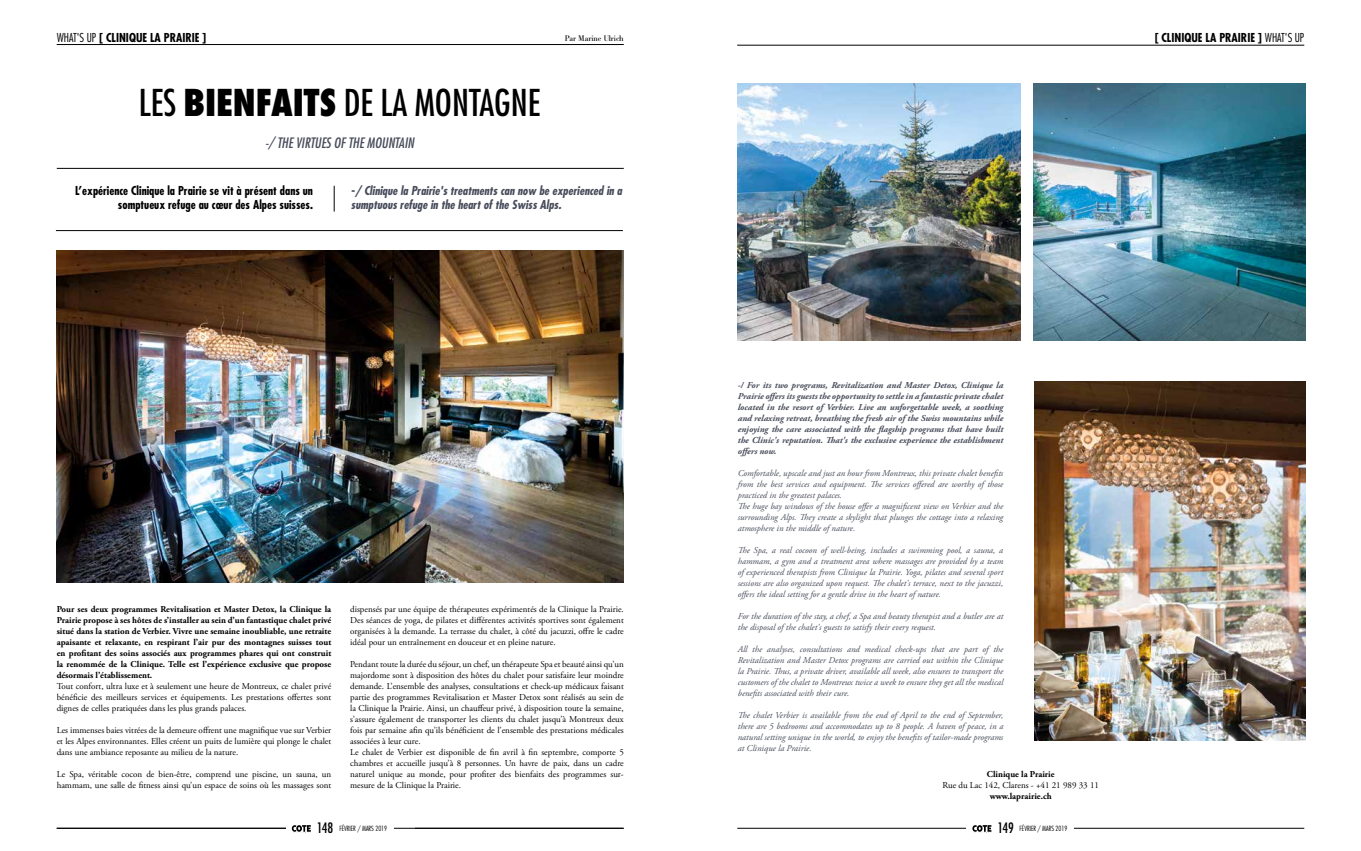
<style>
.page{position:relative;width:1361px;height:851px;background:#fff}
.page>*{position:absolute;margin:0;border:0;box-sizing:border-box;transform-origin:0 0}
.t1{font:condensed 36px "Futura";color:#000}
.t2{font:italic condensed 14px "Futura";color:#474b5a}
.t3{font:700 condensed 12px/14px "Futura";color:#000;text-align:right}
.t4{font:italic 700 condensed 12px/14px "Futura";color:#474b5a}
.t5{font:9px/11px "Adobe Garamond Pro";color:#000;text-align:justify}
.t6{font:italic 9px/11px "Adobe Garamond Pro";color:#474b5a;text-align:justify}
.t7{font:700 9px/11px "Adobe Garamond Pro";color:#000;text-align:justify}
.t8{font:italic 700 9px/11px "Adobe Garamond Pro";color:#474b5a;text-align:justify}
.t9{font:8px "Bodoni BE";color:#000}
.t10{font:300 condensed 7px "Futura";color:#000}
.s1{font-weight:300}
.s2{font-weight:800}
.s3{font-weight:500;font-size:14px}
</style>
<div class="page">
<hr style="left:57px;top:827px;width:567px;height:1px;background:#000">
<div style="left:286px;top:805px;width:107px;height:38px;background:#fff"></div>
<svg style="left:292px;top:825px;width:19px;height:8px"></svg>
<hr style="left:737px;top:827px;width:567px;height:1px;background:#000">
<div style="left:966px;top:805px;width:108px;height:38px;background:#fff"></div>
<svg style="left:972px;top:825px;width:19px;height:8px"></svg>
<hr style="left:57px;top:44px;width:567px;height:1px;background:#000">
<hr style="left:57px;top:168px;width:567px;height:1px;background:#000">
<hr style="left:56px;top:230px;width:567px;height:1px;background:#000">
<svg style="left:334px;top:186px;width:1px;height:25px"></svg>
<hr style="left:737px;top:45px;width:567px;height:1px;background:#000">
<img style="left:1033px;top:83px;width:272px;height:257px">
<img style="left:57px;top:250px;width:567px;height:332px">
<img style="left:738px;top:83px;width:283px;height:257px">
<img style="left:1034px;top:381px;width:271px;height:359px">
<h3 class="t3" style="left:57px;top:30px;width:151px"><span class="s1">WHAT'S UP</span> [ CLINIQUE LA PRAIRIE ]</h3>
<p class="t9" style="left:565px;top:34px;width:60px">Par Marine Ulrich</p>
<h1 class="t1" style="left:139px;top:81px;width:403px">LES <span class="s2">BIENFAITS</span> DE LA MONTAGNE</h1>
<h2 class="t2" style="left:265px;top:134px;width:151px">-/ THE VIRTUES OF THE MOUNTAIN</h2>
<h3 class="t3" style="left:75px;top:183px;width:239px">L’expérience Clinique la Prairie se vit à présent dans un somptueux refuge au cœur des Alpes suisses.</h3>
<h3 class="t4" style="left:351px;top:183px;width:273px">-/ Clinique la Prairie's treatments can now be experienced in a sumptuous refuge in the heart of the Swiss Alps.</h3>
<h3 class="t3" style="left:1154px;top:30px;width:151px">[ CLINIQUE LA PRAIRIE ] <span class="s1">WHAT'S UP</span></h3>
<p class="t7" style="left:57px;top:604px;width:276px">Pour ses deux programmes Revitalisation et Master Detox, la Clinique la Prairie propose à ses hôtes de s’installer au sein d’un fantastique chalet privé situé dans la station de Verbier. Vivre une semaine inoubliable, une retraite apaisante et relaxante, en respirant l’air pur des montagnes suisses tout en profitant des soins associés aux programmes phares qui ont construit la renommée de la Clinique. Telle est l’expérience exclusive que propose désormais l’établissement.</p>
<p class="t5" style="left:57px;top:681px;width:276px">Tout confort, ultra luxe et à seulement une heure de Montreux, ce chalet privé bénéficie des meilleurs services et équipements. Les prestations offertes sont dignes de celles pratiquées dans les plus grands palaces.</p>
<p class="t5" style="left:57px;top:725px;width:276px">Les immenses baies vitrées de la demeure offrent une magnifique vue sur Verbier et les Alpes environnantes. Elles créent un puits de lumière qui plonge le chalet dans une ambiance reposante au milieu de la nature.</p>
<p class="t5" style="left:57px;top:769px;width:276px">Le Spa, véritable cocon de bien-être, comprend une piscine, un sauna, un hammam, une salle de fitness ainsi qu’un espace de soins où les massages sont</p>
<p class="t5" style="left:350px;top:604px;width:275px">dispensés par une équipe de thérapeutes expérimentés de la Clinique la Prairie.<br>Des séances de yoga, de pilates et différentes activités sportives sont également organisées à la demande. La terrasse du chalet, à côté du jacuzzi, offre le cadre idéal pour un entraînement en douceur et en pleine nature.</p>
<p class="t5" style="left:350px;top:659px;width:275px;text-align:left">Pendant toute la durée du séjour, un chef, un thérapeute Spa et beauté ainsi qu’un majordome sont à disposition des hôtes du chalet pour satisfaire leur moindre demande. L’ensemble des analyses, consultations et check-up médicaux faisant partie des programmes Revitalisation et Master Detox sont réalisés au sein de la Clinique la Prairie. Ainsi, un chauffeur privé, à disposition toute la semaine, s’assure également de transporter les clients du chalet jusqu’à Montreux deux fois par semaine afin qu’ils bénéficient de l’ensemble des prestations médicales associées à leur cure.<br>Le chalet de Verbier est disponible de fin avril à fin septembre, comporte 5 chambres et accueille jusqu’à 8 personnes. Un havre de paix, dans un cadre naturel unique au monde, pour profiter des bienfaits des programmes sur&shy;mesure de la Clinique la Prairie.</p>
<p class="t8" style="left:738px;top:380px;width:267px">-/ For its two programs, Revitalization and Master Detox, Clinique la Prairie offers its guests the opportunity to settle in a fantastic private chalet located in the resort of Verbier. Live an unforgettable week, a soothing and relaxing retreat, breathing the fresh air of the Swiss mountains while enjoying the care associated with the flagship programs that have built the Clinic's reputation. That's the exclusive experience the establishment offers now.</p>
<p class="t6" style="left:738px;top:468px;width:267px;text-align:left">Comfortable, upscale and just an hour from Montreux, this private chalet benefits from the best services and equipment. The services offered are worthy of those practiced in the greatest palaces.<br>The huge bay windows of the house offer a magnificent view on Verbier and the surrounding Alps. They create a skylight that plunges the cottage into a relaxing atmosphere in the middle of nature.</p>
<p class="t6" style="left:738px;top:545px;width:267px">The Spa, a real cocoon of well-being, includes a swimming pool, a sauna, a hammam, a gym and a treatment area where massages are provided by a team of experienced therapists from Clinique la Prairie. Yoga, pilates and several sport sessions are also organized upon request. The chalet's terrace, next to the jacuzzi, offers the ideal setting for a gentle drive in the heart of nature.</p>
<p class="t6" style="left:738px;top:611px;width:267px">For the duration of the stay, a chef, a Spa and beauty therapist and a butler are at the disposal of the chalet's guests to satisfy their every request.</p>
<p class="t6" style="left:738px;top:644px;width:267px">All the analyses, consultations and medical check-ups that are part of the Revitalization and Master Detox programs are carried out within the Clinique la Prairie. Thus, a private driver, available all week, also ensures to transport the customers of the chalet to Montreux twice a week to ensure they get all the medical benefits associated with their cure.</p>
<p class="t6" style="left:738px;top:710px;width:267px">The chalet Verbier is available from the end of April to the end of September, there are 5 bedrooms and accommodates up to 8 people. A haven of peace, in a natural setting unique in the world, to enjoy the benefits of tailor-made programs at Clinique la Prairie.</p>
<p class="t7" style="left:987px;top:768px;width:69px">Clinique la Prairie</p>
<p class="t5" style="left:942px;top:779px;width:158px">Rue du Lac 142, Clarens - +41 21 989 33 11</p>
<p class="t7" style="left:989px;top:790px;width:64px">www.laprairie.ch</p>
<p class="t10" style="left:317px;top:824px;width:72px"><span class="s3">148</span> FÉVRIER / MARS 2019</p>
<p class="t10" style="left:997px;top:824px;width:71px"><span class="s3">149</span> FÉVRIER / MARS 2019</p>
</div>
